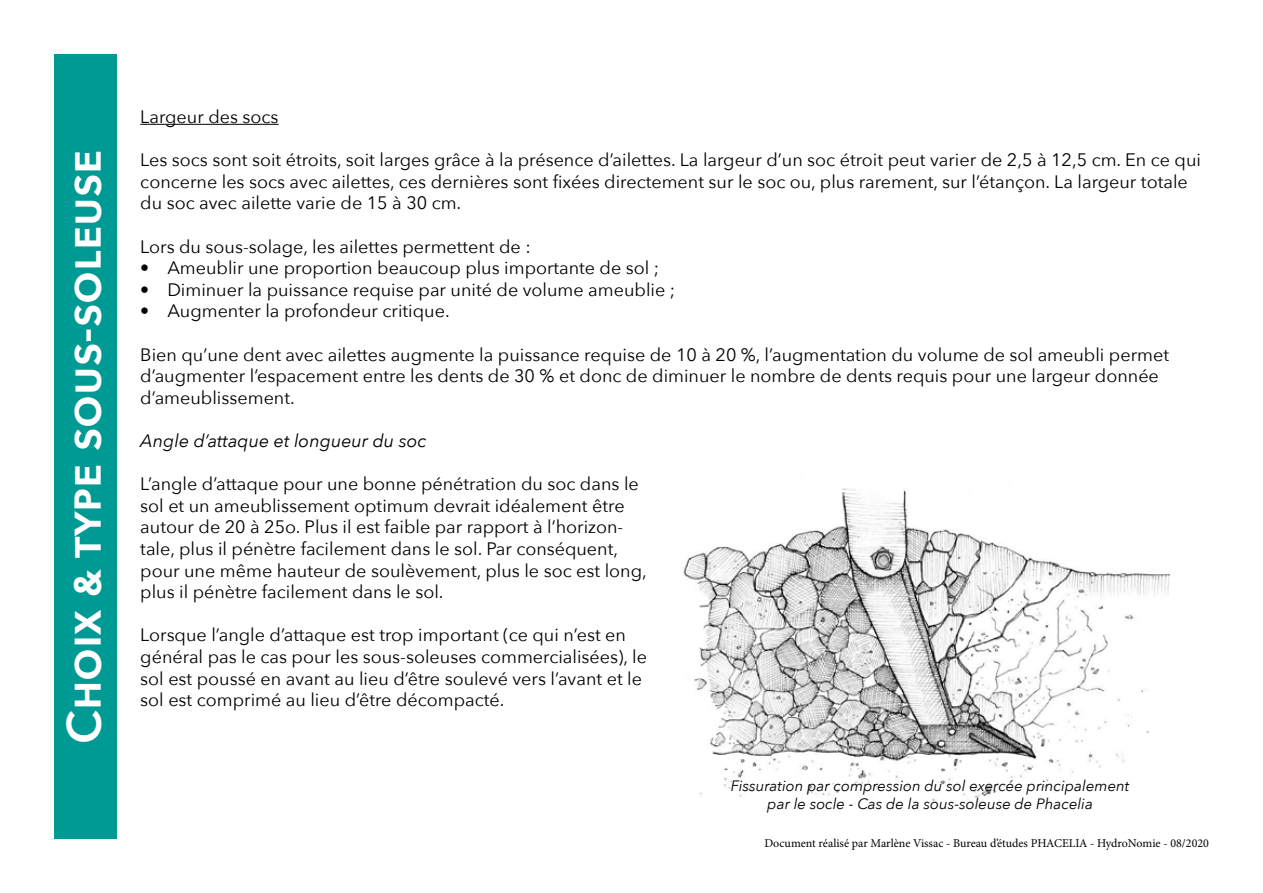
<style>
.page{position:relative;width:1263px;height:893px;background:#fff}
.page>*{position:absolute;margin:0;border:0;box-sizing:border-box;transform-origin:0 0}
.t1{font:600 48px "Avenir Next";color:#fff}
.t2{font:18px/21.6px "Avenir Next";color:#000}
.t3{font:italic 18px "Avenir Next";color:#000}
.t4{font:italic 15px/18px "Avenir Next";color:#000;text-align:center}
.t5{font:12px "Minion Pro";color:#000}
</style>
<div class="page">
<div style="left:54px;top:54px;width:63px;height:784px;background:#009a95"></div>
<hr style="left:140px;top:124px;width:139px;height:1px;background:#000">
<img style="left:683px;top:488px;width:488px;height:314px">
<h1 class="t1" style="left:43px;top:744px;width:596px;rotate:-90deg">Choix &amp; type sous-soleuse</h1>
<p class="t2" style="left:140px;top:105px;width:140px">Largeur des socs</p>
<p class="t2" style="left:140px;top:148px;width:1062px">Les socs sont soit étroits, soit larges grâce à la présence d’ailettes. La largeur d’un soc étroit peut varier de 2,5 à 12,5 cm. En ce qui concerne les socs avec ailettes, ces dernières sont fixées directement sur le soc ou, plus rarement, sur l’étançon. La largeur totale du soc avec ailette varie de 15 à 30 cm.</p>
<p class="t2" style="left:140px;top:235px;width:392px">Lors du sous-solage, les ailettes permettent de :</p>
<p class="t2" style="left:140px;top:256px;width:520px">• Ameublir une proportion beaucoup plus importante de sol ;</p>
<p class="t2" style="left:140px;top:278px;width:536px">• Diminuer la puissance requise par unité de volume ameublie ;</p>
<p class="t2" style="left:140px;top:300px;width:311px">• Augmenter la profondeur critique.</p>
<p class="t2" style="left:140px;top:343px;width:1030px">Bien qu’une dent avec ailettes augmente la puissance requise de 10 à 20 %, l’augmentation du volume de sol ameubli permet d’augmenter l’espacement entre les dents de 30 % et donc de diminuer le nombre de dents requis pour une largeur donnée d’ameublissement.</p>
<p class="t3" style="left:140px;top:425px;width:288px">Angle d’attaque et longueur du soc</p>
<p class="t2" style="left:140px;top:472px;width:508px">L’angle d’attaque pour une bonne pénétration du soc dans le sol et un ameublissement optimum devrait idéalement être autour de 20 à 25o. Plus il est faible par rapport à l’horizon&shy;tale, plus il pénètre facilement dans le sol. Par conséquent, pour une même hauteur de soulèvement, plus le soc est long, plus il pénètre facilement dans le sol.</p>
<p class="t2" style="left:140px;top:624px;width:508px">Lorsque l’angle d’attaque est trop important (ce qui n’est en général pas le cas pour les sous-soleuses commercialisées), le sol est poussé en avant au lieu d’être soulevé vers l’avant et le sol est comprimé au lieu d’être décompacté.</p>
<p class="t4" style="left:731px;top:776px;width:400px">Fissuration par compression du sol exercée principalement par le socle - Cas de la sous-soleuse de Phacelia</p>
<p class="t5" style="left:764px;top:835px;width:446px">Document réalisé par Marlène Vissac - Bureau d’études PHACELIA - HydroNomie - 08/2020</p>
</div>
